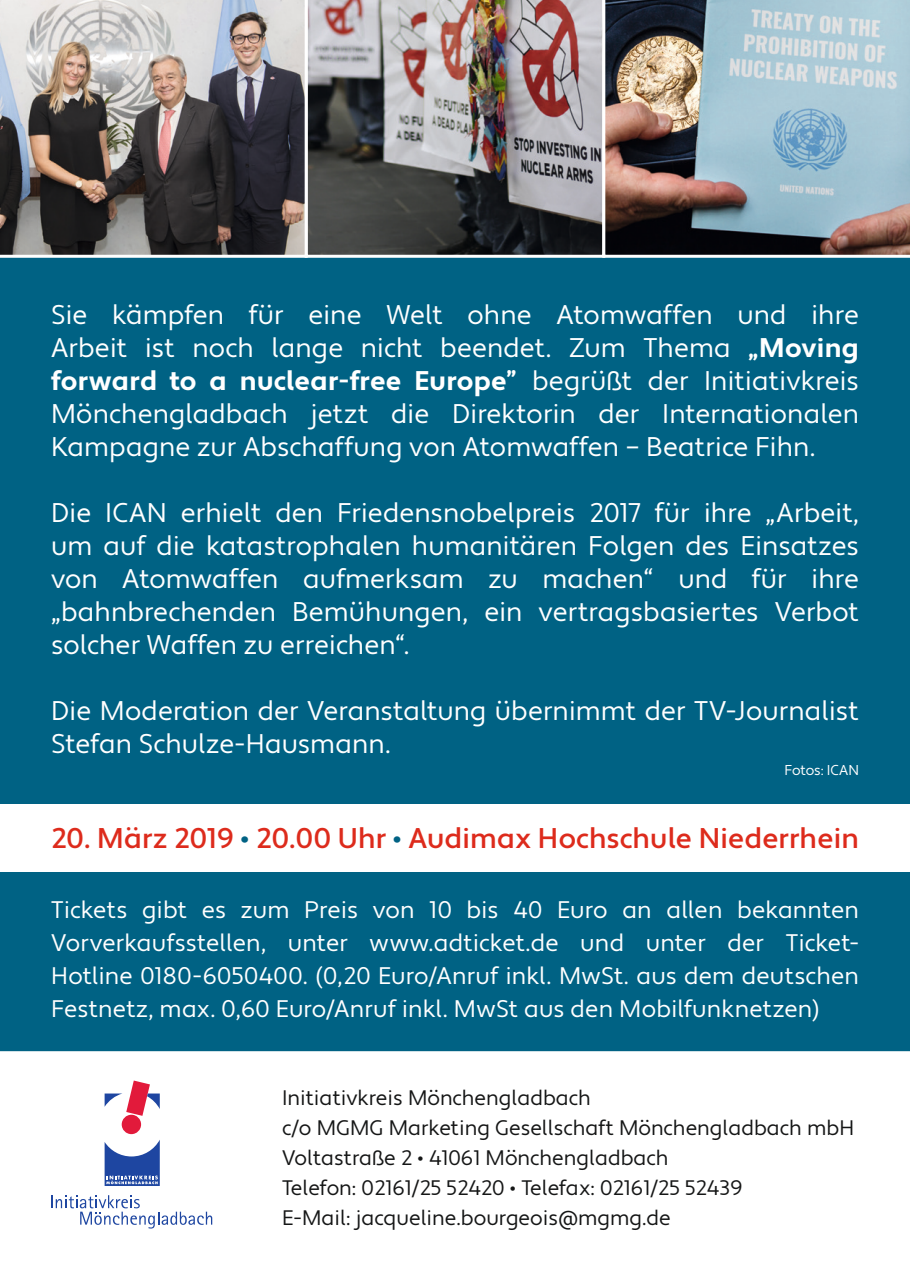
<style>
.page{position:relative;width:910px;height:1276px;background:#fff}
.page>*{position:absolute;margin:0;border:0;box-sizing:border-box;transform-origin:0 0}
.t1{font:500 28.5px "Apertura";letter-spacing:.005em;color:#dd2b1c}
.t2{font:27px/33px "Apertura";color:#fff;text-align:justify}
.t3{font:24px/33px "Apertura";letter-spacing:.01em;color:#fff;text-align:justify}
.t4{font:21px/30px "Apertura";color:#151616}
.t5{font:14.4px "Apertura";color:#fff}
.s1{font-weight:700}
.s2{color:#006284}
</style>
<div class="page">
<div style="left:0;top:258px;width:910px;height:794px;background:#006284"></div>
<div style="left:0;top:804px;width:910px;height:67px;background:#fff"></div>
<svg style="left:51px;top:1195px;width:161px;height:33px"></svg>
<svg style="left:105px;top:1080px;width:55px;height:106px"></svg>
<img style="left:308px;top:0;width:294px;height:258px">
<img style="left:0;top:0;width:308px;height:258px">
<img style="left:602px;top:0;width:308px;height:258px">
<p class="t2" style="left:51px;top:299px;width:809px">Sie kämpfen für eine Welt ohne Atomwaffen und ihre Arbeit ist noch lange nicht beendet. Zum Thema <span class="s1">„Moving forward to a nuclear-free Europe”</span> begrüßt der Initiativkreis Mönchengladbach jetzt die Direktorin der Internationalen Kampagne zur Abschaffung von Atomwaffen – Beatrice Fihn.</p>
<p class="t2" style="left:51px;top:497px;width:809px">Die ICAN erhielt den Friedensnobelpreis 2017 für ihre „Arbeit, um auf die katastrophalen humanitären Folgen des Einsatzes von Atomwaffen aufmerksam zu machen“ und für ihre „bahnbrechenden Bemühungen, ein vertragsbasiertes Verbot solcher Waffen zu erreichen“.</p>
<p class="t2" style="left:51px;top:695px;width:809px">Die Moderation der Veranstaltung übernimmt der TV-Journalist<br>Stefan Schulze-Hausmann.</p>
<p class="t5" style="left:784px;top:761px;width:76px">Fotos: ICAN</p>
<p class="t1" style="left:51px;top:821px;width:809px">20. März 2019 <span class="s2">•</span> 20.00 Uhr <span class="s2">•</span> Audimax Hochschule Niederrhein</p>
<p class="t3" style="left:51px;top:894px;width:809px">Tickets gibt es zum Preis von 10 bis 40 Euro an allen bekannten Vorverkaufsstellen, unter www.adticket.de und unter der Ticket-Hotline 0180-6050400. (0,20 Euro/Anruf inkl. MwSt. aus dem deutschen Festnetz, max. 0,60 Euro/Anruf inkl. MwSt aus den Mobilfunknetzen)</p>
<p class="t4" style="left:282px;top:1083px;width:573px">Initiativkreis Mönchengladbach<br>c/o MGMG Marketing Gesellschaft Mönchengladbach mbH Voltastraße 2 • 41061 Mönchengladbach<br>Telefon: 02161/25 52420 • Telefax: 02161/25 52439<br>E-Mail: jacqueline.bourgeois@mgmg.de</p>
</div>
